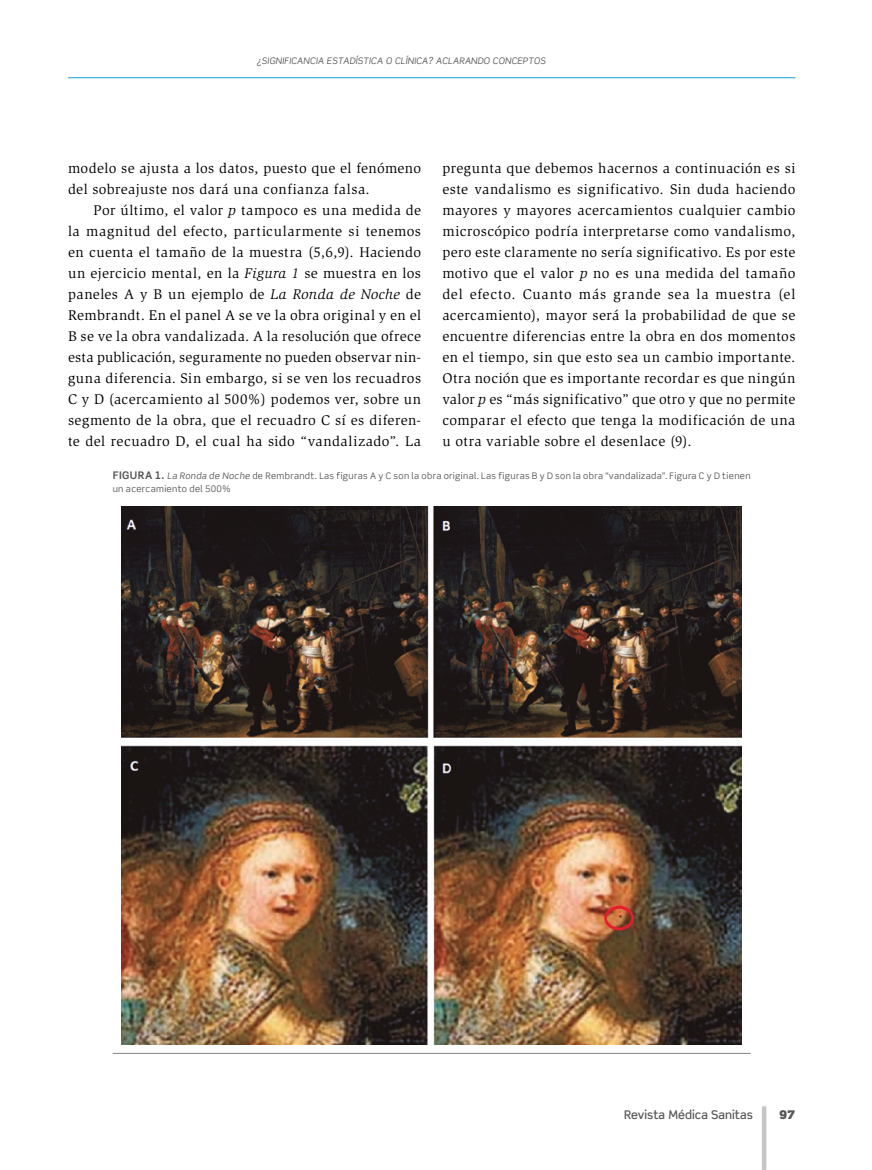
<style>
.page{position:relative;width:872px;height:1170px;background:#fff}
.page>*{position:absolute;margin:0;border:0;box-sizing:border-box;transform-origin:0 0}
._01Body_text{font:14.4px/21px "Slimbach Std";letter-spacing:.03em;color:#000;text-align:justify}
.t1{font:500 12px "Scene Std";color:#575756}
.t2{font:900 12px "Scene Std";color:#575756}
._18Tit_graf{font:9px/13.5px "Scene Std";letter-spacing:.035em;color:#575756}
.t3{font:italic 9px "Scene Std";letter-spacing:.02em;color:#575756}
.s1{font-style:italic}
.s2{font-weight:700;font-size:10.5px}
</style>
<div class="page">
<hr style="left:68px;top:77px;width:727px;height:1px;background:#169ad3">
<hr style="left:762px;top:1106px;width:4px;height:63px;background:#c6c6c6">
<hr style="left:113px;top:1052px;width:637px;height:1px;background:#878385">
<img style="left:122px;top:506px;width:620px;height:538px">
<p class="t3" style="left:257px;top:55px;width:290px">¿SIGNIFICANCIA ESTADÍSTICA O CLÍNICA? ACLARANDO CONCEPTOS</p>
<p class="_01Body_text" style="left:68px;top:158px;width:354px">modelo se ajusta a los datos, puesto que el fenómeno del sobreajuste nos dará una confianza falsa.</p>
<p class="_01Body_text" style="left:68px;top:200px;width:355px;text-indent:26px">Por último, el valor <span class="s1">p</span> tampoco es una medida de la magnitud del efecto, particularmente si tenemos en cuenta el tamaño de la muestra (5,6,9). Haciendo un ejercicio mental, en la <span class="s1">Figura 1</span> se muestra en los paneles A y B un ejemplo de <span class="s1">La Ronda de Noche</span> de Rembrandt. En el panel A se ve la obra original y en el B se ve la obra vandalizada. A la resolución que ofrece esta publicación, seguramente no pueden observar nin&shy;guna diferencia. Sin embargo, si se ven los recuadros C y D (acercamiento al 500%) podemos ver, sobre un segmento de la obra, que el recuadro C sí es diferen&shy;te del recuadro D, el cual ha sido “vandalizado”. La</p>
<p class="_01Body_text" style="left:442px;top:158px;width:354px">pregunta que debemos hacernos a continuación es si este vandalismo es significativo. Sin duda haciendo mayores y mayores acercamientos cualquier cambio microscópico podría interpretarse como vandalismo, pero este claramente no sería significativo. Es por este motivo que el valor <span class="s1">p</span> no es una medida del tamaño del efecto. Cuanto más grande sea la muestra (el acercamiento), mayor será la probabilidad de que se encuentre diferencias entre la obra en dos momentos en el tiempo, sin que esto sea un cambio importante.<br>Otra noción que es importante recordar es que ningún valor <span class="s1">p</span> es “más significativo” que otro y que no permite comparar el efecto que tenga la modificación de una u otra variable sobre el desenlace (9).</p>
<p class="_18Tit_graf" style="left:113px;top:468px;width:639px"><span class="s2">FIGURA 1.</span> <span class="s1">La Ronda de Noche</span> de Rembrandt. Las figuras A y C son la obra original. Las figuras B y D son la obra “vandalizada”. Figura C y D tienen un acercamiento del 500%</p>
<p class="t1" style="left:624px;top:1106px;width:130px">Revista Médica Sanitas</p>
<p class="t2" style="left:779px;top:1106px;width:18px">97</p>
</div>
